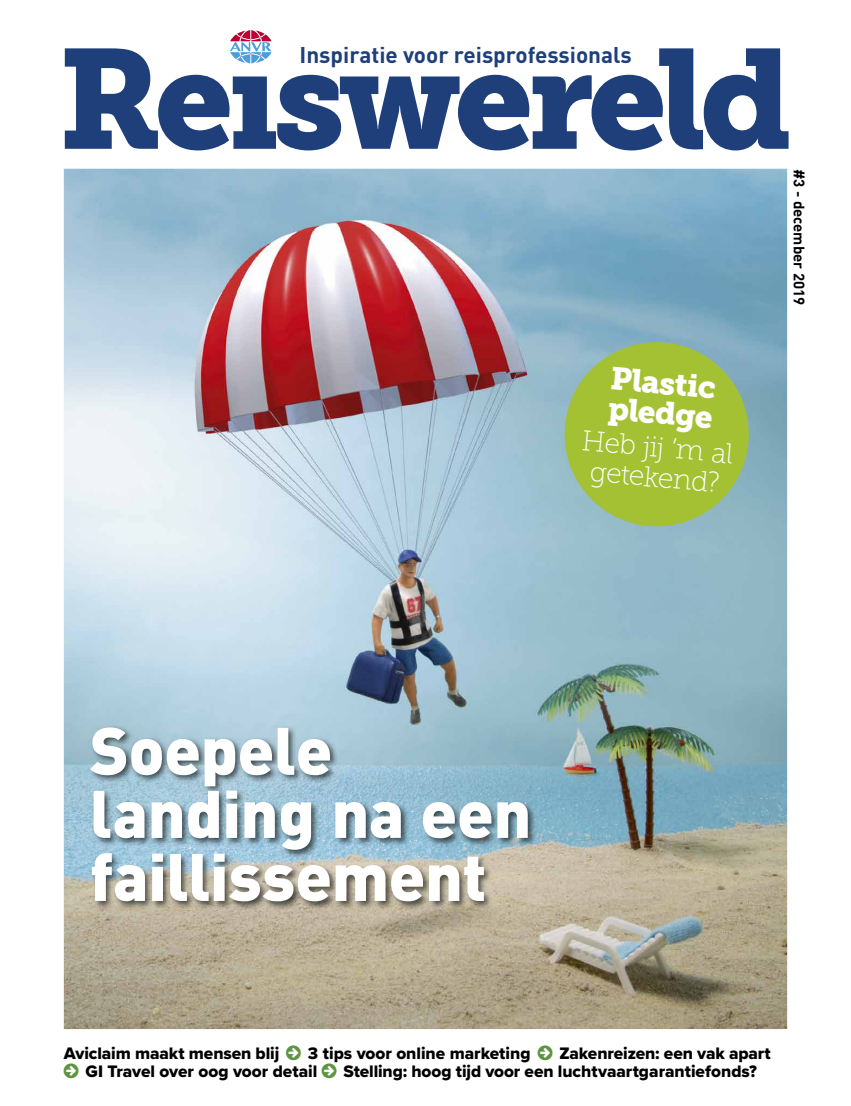
<style>
.page{position:relative;width:851px;height:1106px;background:#fff}
.page>*{position:absolute;margin:0;border:0;box-sizing:border-box;transform-origin:0 0}
.t1{font:140.4px "Museo Slab 900";letter-spacing:-.045em;color:#1e3f79}
.t2{font:900 66px/63px "DIN Pro";letter-spacing:-.01em;color:#fff}
.t3{font:31.5px/30px "Museo Slab 900";color:#fff}
.t4{font:28.5px/30px "Museo Slab 100";color:#fff;text-align:center}
.t5{font:700 22.5px "DIN Pro";color:#1e3f79}
.t6{font:17.25px "Proxima Nova Extrabld";letter-spacing:-.005em;color:#000}
.t7{font:700 15px "DIN Pro";color:#000}
</style>
<div class="page">
<img style="left:64px;top:169px;width:723px;height:860px">
<svg style="left:230px;top:30px;width:41px;height:33px"></svg>
<svg style="left:560px;top:338px;width:192px;height:192px;background:#9ebd5c"></svg>
<img style="left:89px;top:725px;width:447px;height:184px">
<h3 class="t5" style="left:299px;top:36px;width:334px">Inspiratie voor reisprofessionals</h3>
<h1 class="t1" style="left:58px;top:18px;width:736px">Reiswereld</h1>
<h3 class="t3" style="left:611px;top:364px;width:107px;rotate:5deg">Plastic pledge</h3>
<h3 class="t4" style="left:583px;top:426px;width:153px;rotate:5deg">Heb jij ’m al getekend?</h3>
<p class="t7" style="left:811px;top:169px;width:138px;rotate:90deg">#3 - december 2019</p>
<h2 class="t2" style="left:90px;top:711px;width:443px">Soepele landing na een faillissement</h2>
<p class="t6" style="left:64px;top:1040px;width:217px">Aviclaim maakt mensen blij</p>
<p class="t6" style="left:308px;top:1040px;width:224px">3 tips voor online marketing</p>
<p class="t6" style="left:559px;top:1040px;width:213px">Zakenreizen: een vak apart</p>
<p class="t6" style="left:85px;top:1058px;width:233px">GI Travel over oog voor detail</p>
<p class="t6" style="left:343px;top:1058px;width:415px">Stelling: hoog tijd voor een luchtvaartgarantiefonds?</p>
</div>
